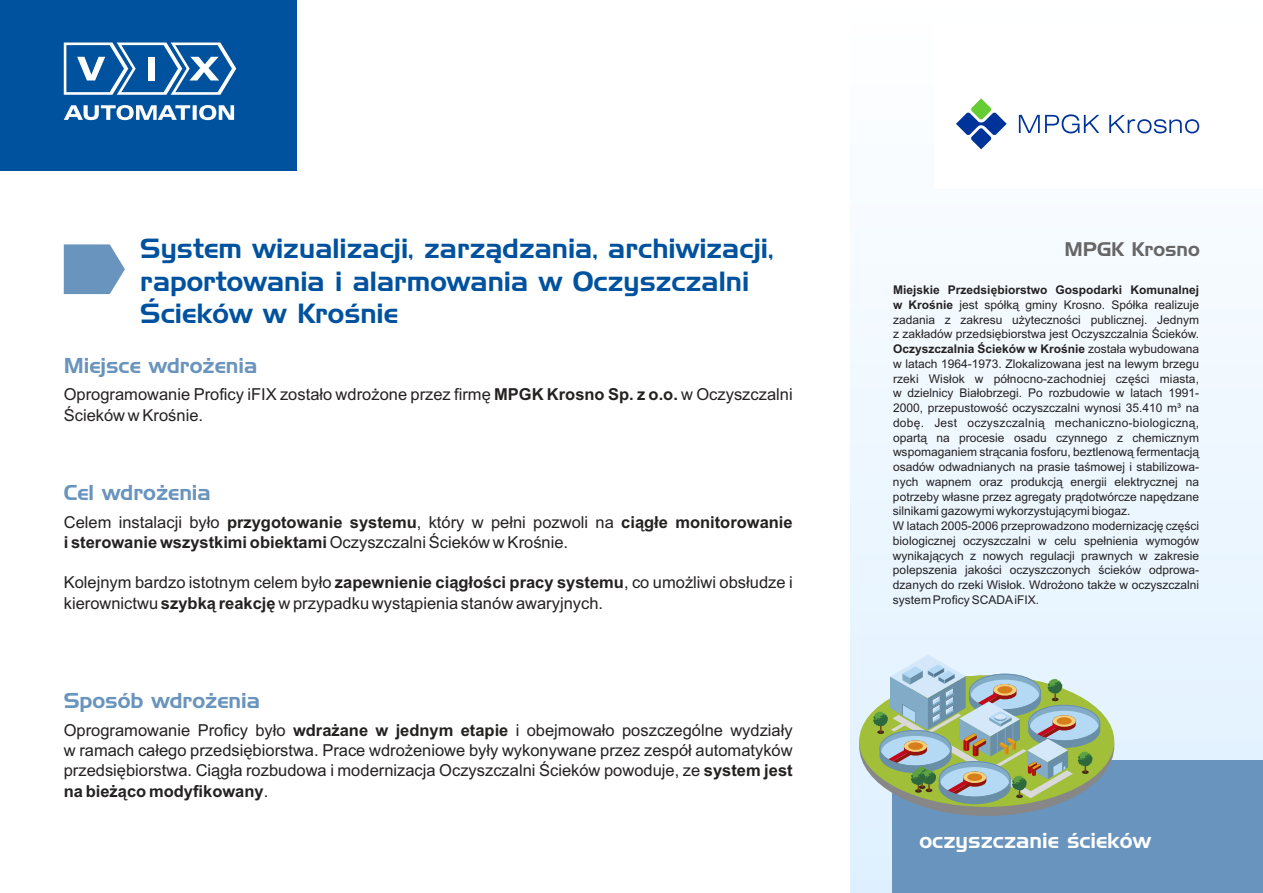
<style>
.page{position:relative;width:1263px;height:893px;background:#fff}
.page>*{position:absolute;margin:0;border:0;box-sizing:border-box;transform-origin:0 0}
.t1{font:27px/32.4px "Handel Gothic EU";color:#00529e}
.t2{font:21px "Handel Gothic EU";color:#6994bd}
.t3{font:21px "Handel Gothic EU";color:#fff}
.t4{font:19.2px "Handel Gothic EU";color:#666}
.t5{font:16.5px/20.2px "Arial";color:#242121}
.t6{font:700 16.5px/20.2px "Arial";color:#242121}
.t7{font:12px/14.7px "Arial";color:#242121}
.s1{font-weight:700}
.s2{font-weight:400}
</style>
<div class="page">
<div style="left:0;top:0;width:296px;height:170px;background:#00529e"></div>
<div style="left:850px;top:0;width:413px;height:893px;background:linear-gradient(to bottom,#fff,#def0ff)"></div>
<svg style="left:64px;top:105px;width:170px;height:15px"></svg>
<svg style="left:64px;top:43px;width:172px;height:52px"></svg>
<div style="left:934px;top:24px;width:329px;height:165px;background:#fff"></div>
<div style="left:892px;top:760px;width:371px;height:133px;background:#6994bd"></div>
<svg style="left:64px;top:244px;width:61px;height:50px;background:#7ca2c5"></svg>
<svg style="left:1019px;top:114px;width:80px;height:19px"></svg>
<svg style="left:1109px;top:115px;width:90px;height:18px"></svg>
<svg style="left:956px;top:98px;width:51px;height:51px"></svg>
<div style="left:859px;top:675px;width:255px;height:141px;background:#878787;border-radius:50%"></div>
<div style="left:859px;top:675px;width:255px;height:132px;background:#a1bf38;border-radius:50%"></div>
<svg style="left:873px;top:655px;width:227px;height:149px"></svg>
<h1 class="t1" style="left:140px;top:235px;width:634px">System wizualizacji, zarządzania, archiwizacji, raportowania i alarmowania w Oczyszczalni<br>Ścieków w Krośnie</h1>
<h2 class="t2" style="left:64px;top:358px;width:195px">Miejsce wdrożenia</h2>
<h3 class="t5" style="left:64px;top:386px;width:730px">Oprogramowanie Proficy iFIX zostało wdrożone przez firmę <span class="s1">MPGK Krosno Sp. z o.o.</span> w Oczyszczalni<br>Ścieków w Krośnie.</h3>
<h2 class="t2" style="left:64px;top:485px;width:149px">Cel wdrożenia</h2>
<h3 class="t6" style="left:64px;top:513px;width:730px"><span class="s2">Celem instalacji było</span> przygotowanie systemu<span class="s2">, który w pełni pozwoli na</span> ciągłe monitorowanie i sterowanie wszystkimi obiektami <span class="s2">Oczyszczalni Ścieków w Krośnie.</span></h3>
<h3 class="t5" style="left:64px;top:574px;width:730px">Kolejnym bardzo istotnym celem było <span class="s1">zapewnienie ciągłości pracy systemu</span>, co umożliwi obsłudze i kierownictwu <span class="s1">szybką reakcję</span> w przypadku wystąpienia stanów awaryjnych.</h3>
<h2 class="t2" style="left:64px;top:693px;width:198px">Sposób wdrożenia</h2>
<p class="t5" style="left:64px;top:721px;width:730px;text-align:justify">Oprogramowanie Proficy było <span class="s1">wdrażane w jednym etapie</span> i obejmowało poszczególne wydziały w ramach całego przedsiębiorstwa. Prace wdrożeniowe były wykonywane przez zespół automatyków przedsiębiorstwa. Ciągła rozbudowa i modernizacja Oczyszczalni Ścieków powoduje, ze <span class="s1">system jest na bieżąco modyfikowany</span>.</p>
<h3 class="t4" style="left:1064px;top:242px;width:137px">MPGK Krosno</h3>
<p class="t7" style="left:893px;top:284px;width:308px"><span class="s1">Miejskie Przedsiębiorstwo Gospodarki Komunalnej w Krośnie</span> jest spółką gminy Krosno. Spółka realizuje zadania z zakresu użyteczności publicznej. Jednym z zakładów przedsiębiorstwa jest Oczyszczalnia Ścieków.<br><span class="s1">Oczyszczalnia Ścieków w Krośnie</span> została wybudowana w latach 1964-1973. Zlokalizowana jest na lewym brzegu rzeki Wisłok w północno-zachodniej części miasta, w dzielnicy Białobrzegi. Po rozbudowie w latach 1991- 2000, przepustowość oczyszczalni wynosi 35.410 m³ na dobę. Jest oczyszczalnią mechaniczno-biologiczną, opartą na procesie osadu czynnego z chemicznym wspomaganiem strącania fosforu, beztlenową fermentacją osadów odwadnianych na prasie taśmowej i stabilizowa&shy;nych wapnem oraz produkcją energii elektrycznej na potrzeby własne przez agregaty prądotwórcze napędzane silnikami gazowymi wykorzystującymi biogaz.<br>W latach 2005-2006 przeprowadzono modernizację części biologicznej oczyszczalni w celu spełnienia wymogów wynikających z nowych regulacji prawnych w zakresie polepszenia jakości oczyszczonych ścieków odprowa&shy;dzanych do rzeki Wisłok. Wdrożono także w oczyszczalni system Proficy SCADAiFIX.</p>
<h2 class="t3" style="left:919px;top:833px;width:233px">oczyszczanie ścieków</h2>
</div>
